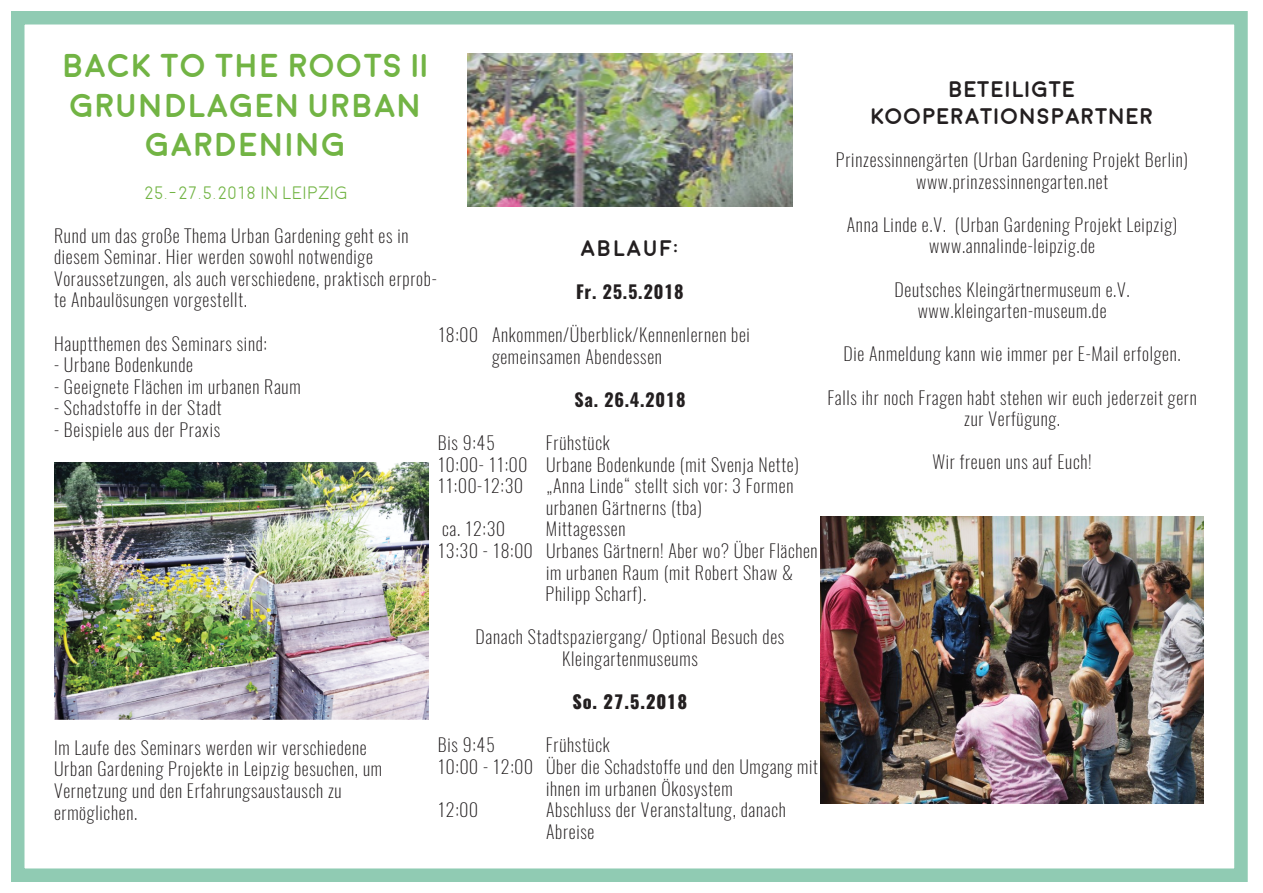
<style>
.page{position:relative;width:1263px;height:893px;background:#fff}
.page>*{position:absolute;margin:0;border:0;box-sizing:border-box;transform-origin:0 0}
.t1{font:700 33px/39.6px "Moon";color:#72b444;text-align:center}
.t2{font:700 22.5px/27px "Moon";color:#231f20;text-align:center}
.t3{font:200 18px/21.6px "Oswald";letter-spacing:.04em;color:#231f20}
.t4{font:700 18px "Oswald";letter-spacing:.04em;color:#231f20}
.t5{font:300 18px "Moon";color:#72b444}
.t6{font:800 18px "Oswald";letter-spacing:.04em;color:#231f20}
</style>
<div class="page">
<img style="left:821px;top:516px;width:382px;height:287px">
<img style="left:54px;top:462px;width:374px;height:257px">
<img style="left:468px;top:54px;width:324px;height:153px">
<div style="left:11px;top:11px;width:1237px;height:871px;border:14px solid #90cbb3"></div>
<h1 class="t1" style="left:63px;top:47px;width:367px">BACK TO THE ROOTS II<br>GRUNDLAGEN URBAN<br>GARDENING</h1>
<p class="t5" style="left:144px;top:184px;width:205px">25.-27.5.2018 IN LEIPZIG</p>
<p class="t3" style="left:54px;top:224px;width:384px">Rund um das große Thema Urban Gardening geht es in diesem Seminar. Hier werden sowohl notwendige Voraussetzungen, als auch verschiedene, praktisch erprob&shy;te Anbaulösungen vorgestellt.</p>
<p class="t3" style="left:54px;top:332px;width:215px">Hauptthemen des Seminars sind:</p>
<p class="t3" style="left:54px;top:354px;width:140px">- Urbane Bodenkunde</p>
<p class="t3" style="left:54px;top:376px;width:248px">- Geeignete Flächen im urbanen Raum</p>
<p class="t3" style="left:54px;top:397px;width:169px">- Schadstoffe in der Stadt</p>
<p class="t3" style="left:54px;top:419px;width:168px">- Beispiele aus der Praxis</p>
<p class="t2" style="left:581px;top:235px;width:100px">ABLAUF:</p>
<p class="t4" style="left:576px;top:279px;width:109px">Fr. 25.5.2018</p>
<p class="t3" style="left:492px;top:324px;width:260px;text-indent:-54px">18:00 Ankommen/Überblick/Kennenlernen bei gemeinsamen Abendessen</p>
<p class="t4" style="left:574px;top:387px;width:113px">Sa. 26.4.2018</p>
<p class="t3" style="left:438px;top:432px;width:58px">Bis 9:45</p>
<p class="t3" style="left:438px;top:432px;width:362px;text-indent:108px">Frühstück<br>10:00- 11:00 Urbane Bodenkunde (mit Svenja Nette)<br>11:00-12:30</p>
<p class="t3" style="left:546px;top:475px;width:249px">„Anna Linde“ stellt sich vor: 3 Formen urbanen Gärtnerns (tba)</p>
<p class="t3" style="left:54px;top:736px;width:329px">Im Laufe des Seminars werden wir verschiedene Urban Gardening Projekte in Leipzig besuchen, um Vernetzung und den Erfahrungsaustausch zu ermöglichen.</p>
<p class="t3" style="left:442px;top:518px;width:65px">ca. 12:30</p>
<p class="t3" style="left:546px;top:518px;width:81px">Mittagessen</p>
<p class="t3" style="left:438px;top:540px;width:381px">13:30 - 18:00 Urbanes Gärtnern! Aber wo? Über Flächen</p>
<p class="t3" style="left:546px;top:561px;width:249px">im urbanen Raum (mit Robert Shaw &amp;</p>
<p class="t3" style="left:546px;top:583px;width:102px">Philipp Scharf).</p>
<p class="t3" style="left:476px;top:626px;width:310px;text-align:center">Danach Stadtspaziergang/ Optional Besuch des<br>Kleingartenmuseums</p>
<p class="t6" style="left:572px;top:689px;width:116px">So. 27.5.2018</p>
<p class="t3" style="left:438px;top:734px;width:58px">Bis 9:45</p>
<p class="t3" style="left:546px;top:734px;width:65px">Frühstück</p>
<p class="t3" style="left:438px;top:756px;width:381px">10:00 - 12:00 Über die Schadstoffe und den Umgang mit</p>
<p class="t3" style="left:546px;top:777px;width:188px">ihnen im urbanen Ökosystem</p>
<p class="t3" style="left:438px;top:799px;width:42px">12:00</p>
<p class="t3" style="left:546px;top:799px;width:241px">Abschluss der Veranstaltung, danach<br>Abreise</p>
<p class="t2" style="left:871px;top:76px;width:285px">BETEILIGTE<br>KOOPERATIONSPARTNER</p>
<p class="t3" style="left:836px;top:149px;width:354px;text-align:center">Prinzessinnengärten (Urban Gardening Projekt Berlin) www.prinzessinnengarten.net</p>
<p class="t3" style="left:847px;top:214px;width:332px;text-align:center">Anna Linde e.V. (Urban Gardening Projekt Leipzig) www.annalinde-leipzig.de</p>
<p class="t3" style="left:894px;top:278px;width:237px;text-align:center">Deutsches Kleingärtnermuseum e.V. www.kleingarten-museum.de</p>
<p class="t3" style="left:843px;top:343px;width:339px">Die Anmeldung kann wie immer per E-Mail erfolgen.</p>
<p class="t3" style="left:827px;top:386px;width:371px;text-align:center">Falls ihr noch Fragen habt stehen wir euch jederzeit gern zur Verfügung.</p>
<p class="t3" style="left:932px;top:451px;width:161px">Wir freuen uns auf Euch!</p>
</div>
